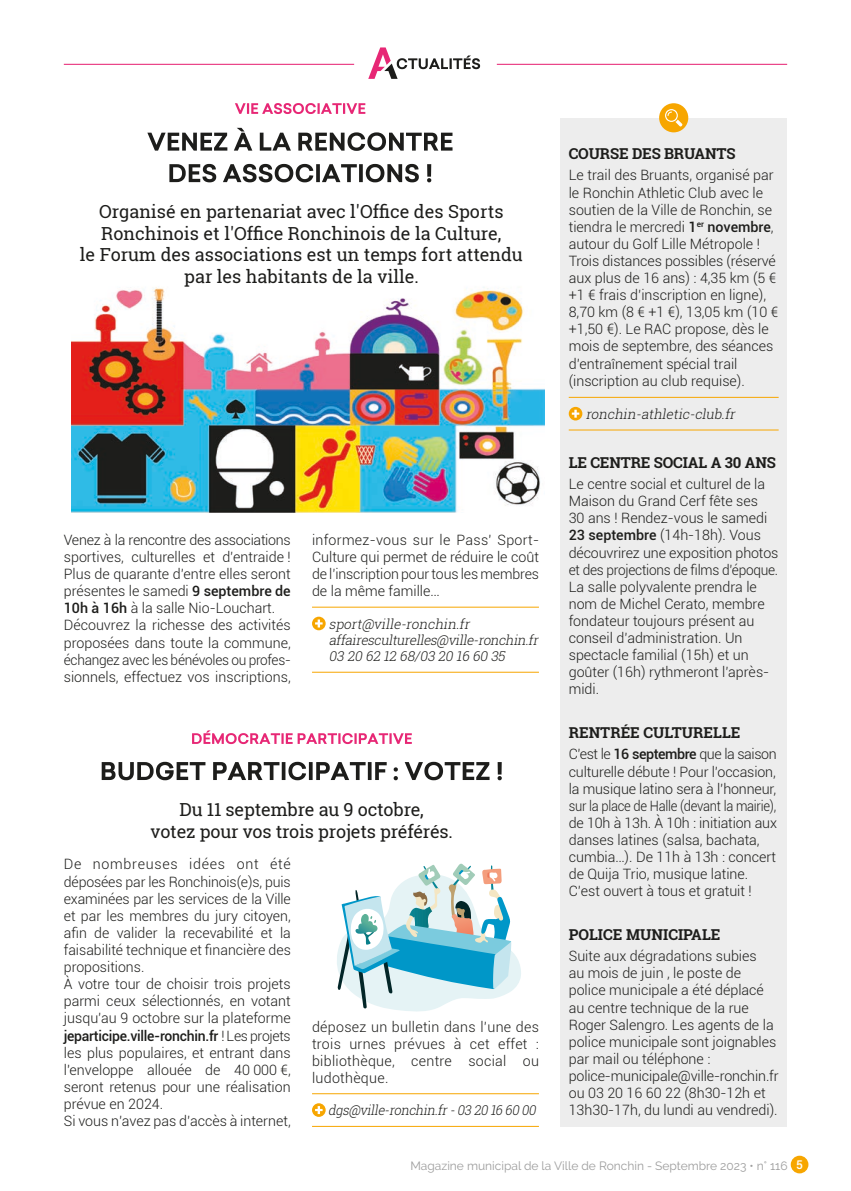
<style>
.page{position:relative;width:851px;height:1191px;background:#fff}
.page>*{position:absolute;margin:0;border:0;box-sizing:border-box;transform-origin:0 0}
.t1{font:18px/21.6px "Roboto Slab";color:#1d1d1b;text-align:center}
.t2{font:700 15px "Roboto Slab";letter-spacing:-.01em;color:#1d1d1b}
.t3{font:300 14.25px/17.1px "Roboto";color:#1d1d1b;text-align:justify}
.t4{font:italic 300 13.5px/16.2px "Roboto Slab";color:#1d1d1b}
.t5{font:italic 300 13.5px "Roboto Slab";color:#1d1d1b;scale:.95 1}
.t6{font:12px "Raleway";color:#9d9d9d}
.s1{font-weight:500}
.s2{font-family:"Roboto";font-weight:500;color:#fff}
</style>
<div class="page">
<div style="left:790px;top:1155px;width:18px;height:18px;background:#f7a600;border-radius:50%"></div>
<hr style="left:312px;top:607px;width:227px;height:1px;background:#f7a600">
<hr style="left:312px;top:672px;width:227px;height:1px;background:#f7a600">
<svg style="left:312px;top:616px;width:13px;height:14px"></svg>
<svg style="left:315px;top:619px;width:7px;height:8px"></svg>
<img style="left:72px;top:287px;width:472px;height:226px">
<div style="left:560px;top:118px;width:227px;height:1008px;background:#ededed"></div>
<hr style="left:568px;top:397px;width:210px;height:1px;background:#f7a600">
<hr style="left:568px;top:429px;width:210px;height:1px;background:#f7a600">
<svg style="left:568px;top:407px;width:14px;height:13px"></svg>
<svg style="left:571px;top:410px;width:8px;height:8px"></svg>
<div style="left:659px;top:103px;width:29px;height:29px;background:#f7a600;border-radius:50%"></div>
<svg style="left:665px;top:109px;width:17px;height:18px"></svg>
<svg style="left:102px;top:762px;width:399px;height:18px"></svg>
<hr style="left:64px;top:64px;width:723px;height:1px;background:#e72775">
<svg style="left:351px;top:47px;width:148px;height:32px"></svg>
<svg style="left:169px;top:164px;width:262px;height:18px"></svg>
<svg style="left:147px;top:128px;width:305px;height:23px"></svg>
<svg style="left:235px;top:103px;width:130px;height:11px"></svg>
<hr style="left:312px;top:1093px;width:227px;height:1px;background:#f7a600">
<hr style="left:312px;top:1126px;width:227px;height:1px;background:#f7a600">
<svg style="left:312px;top:1103px;width:13px;height:13px"></svg>
<svg style="left:315px;top:1106px;width:7px;height:8px"></svg>
<svg style="left:192px;top:730px;width:220px;height:14px"></svg>
<svg style="left:337px;top:863px;width:184px;height:149px"></svg>
<p class="t1" style="left:80px;top:200px;width:444px">Organisé en partenariat avec l'Office des Sports Ronchinois et l'Office Ronchinois de la Culture,<br>le Forum des associations est un temps fort attendu par les habitants de la ville.</p>
<p class="t3" style="left:64px;top:531px;width:228px">Venez à la rencontre des associations sportives, culturelles et d’entraide !<br>Plus de quarante d’entre elles seront présentes le samedi <span class="s1">9 septembre de 10h à 16h</span> à la salle Nio-Louchart.</p>
<p class="t3" style="left:64px;top:616px;width:228px">Découvrez la richesse des activités proposées dans toute la commune, échangez avec les bénévoles ou profes&shy;sionnels, effectuez vos inscriptions,</p>
<p class="t3" style="left:312px;top:531px;width:228px">informez-vous sur le Pass' Sport-Culture qui permet de réduire le coût de l’inscription pour tous les membres de la même famille…</p>
<p class="t4" style="left:329px;top:615px;width:214px">sport@ville-ronchin.fr affairesculturelles@ville-ronchin.fr<br>03 20 62 12 68/03 20 16 60 35</p>
<p class="t1" style="left:151px;top:798px;width:304px">Du 11 septembre au 9 octobre,<br>votez pour vos trois projets préférés.</p>
<p class="t3" style="left:64px;top:855px;width:228px">De nombreuses idées ont été déposées par les Ronchinois(e)s, puis examinées par les services de la Ville et par les membres du jury citoyen, afin de valider la recevabilité et la faisabilité technique et financière des propositions.</p>
<p class="t3" style="left:64px;top:975px;width:228px">À votre tour de choisir trois projets parmi ceux sélectionnés, en votant jusqu’au 9 octobre sur la plateforme <span class="s1">jeparticipe.ville-ronchin.fr</span> ! Les projets les plus populaires, et entrant dans l'enveloppe allouée de 40 000 €, seront retenus pour une réalisation prévue en 2024.</p>
<p class="t3" style="left:64px;top:1112px;width:228px">Si vous n’avez pas d’accès à internet,</p>
<p class="t3" style="left:312px;top:1017px;width:228px">déposez un bulletin dans l’une des trois urnes prévues à cet effet : bibliothèque, centre social ou ludothèque.</p>
<p class="t5" style="left:328px;top:1101px;width:223px">dgs@ville-ronchin.fr-03 20 16 60 00</p>
<p class="t2" style="left:568px;top:143px;width:168px">COURSE DES BRUANTS</p>
<p class="t3" style="left:568px;top:166px;width:211px;text-align:left">Le trail des Bruants, organisé par le Ronchin Athletic Club avec le soutien de la Ville de Ronchin, se tiendra le mercredi <span class="s1">1</span><sup>er</sup> <span class="s1">novembre</span>, autour du Golf Lille Métropole !<br>Trois distances possibles (réservé aux plus de 16 ans) : 4,35 km (5 € +1 € frais d’inscription en ligne),<br>8,70 km (8 € +1 €), 13,05 km (10 € +1,50 €). Le RAC propose, dès le mois de septembre, des séances d’entraînement spécial trail (inscription au club requise).</p>
<p class="t4" style="left:585px;top:406px;width:154px">ronchin-athletic-club.fr</p>
<p class="t2" style="left:568px;top:452px;width:209px">LE CENTRE SOCIAL A 30 ANS</p>
<p class="t3" style="left:568px;top:475px;width:211px;text-align:left">Le centre social et culturel de la<br>Maison du Grand Cerf fête ses<br>30 ans ! Rendez-vous le samedi<br><span class="s1">23 septembre</span> (14h-18h). Vous découvrirez une exposition photos et des projections de films d’époque.<br>La salle polyvalente prendra le nom de Michel Cerato, membre fondateur toujours présent au conseil d’administration. Un spectacle familial (15h) et un goûter (16h) rythmeront l’après&shy;midi.</p>
<p class="t2" style="left:568px;top:722px;width:173px">RENTRÉE CULTURELLE</p>
<p class="t3" style="left:568px;top:745px;width:210px;text-align:left">C’est le <span class="s1">16 septembre</span> que la saison culturelle débute ! Pour l’occasion, la musique latino sera à l’honneur, sur la place de Halle (devant la mairie), de 10h à 13h. À 10h : initiation aux danses latines (salsa, bachata, cumbia…). De 11h à 13h : concert de Quija Trio, musique latine.<br>C’est ouvert à tous et gratuit !</p>
<p class="t2" style="left:568px;top:924px;width:153px">POLICE MUNICIPALE</p>
<p class="t3" style="left:568px;top:947px;width:211px;text-align:left">Suite aux dégradations subies<br>au mois de juin , le poste de police municipale a été déplacé au centre technique de la rue<br>Roger Salengro. Les agents de la police municipale sont joignables par mail ou téléphone : police-municipale@ville-ronchin.fr ou 03 20 16 60 22 (8h30-12h et<br>13h30-17h, du lundi au vendredi).</p>
<p class="t6" style="left:410px;top:1159px;width:394px">Magazine municipal de la Ville de Ronchin - Septembre 2023 • n° 116 <span class="s2">5</span></p>
</div>
